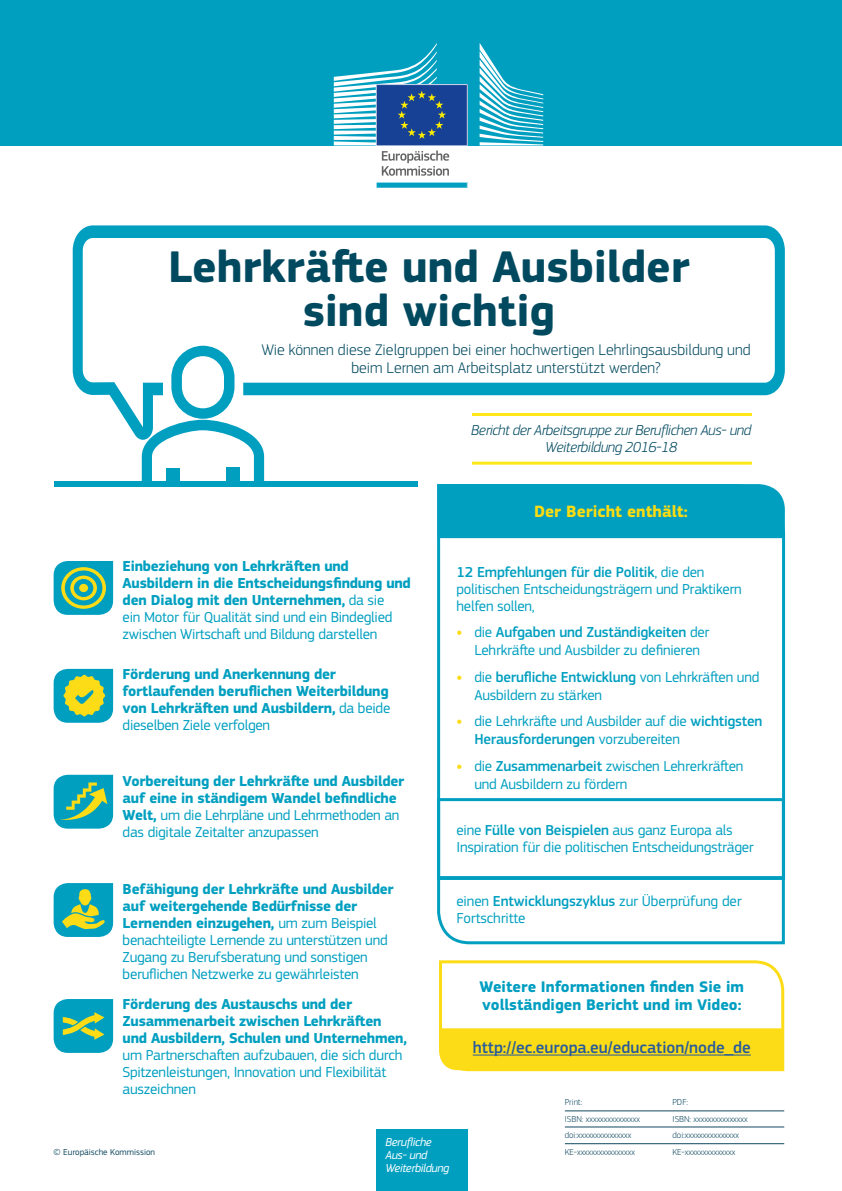
<style>
.page{position:relative;width:842px;height:1191px;background:#fff}
.page>*{position:absolute;margin:0;border:0;box-sizing:border-box;transform-origin:0 0}
.t1{font:700 46px/44px "EC Square Sans Pro";color:#00495f;text-align:center}
.Hyperlink{font:500 17px "EC Square Sans Pro";color:#275b9b}
.t2{font:700 17px "EC Square Sans Pro";color:#fbdb12}
.Sub-title{font:300 16px/18px "EC Square Sans Pro";color:#00495f;text-align:center}
.additional_info_text{font:700 16px/18px "EC Square Sans Pro";color:#009ec1}
.Body_text_left{font:15px/17px "EC Square Sans Pro";letter-spacing:-.015em;color:#009fc0}
.Body_text_left-2{font:700 15px/17px "EC Square Sans Pro";letter-spacing:-.015em;color:#009fc0}
.Body_text_right{font:15px/17px "EC Square Sans Pro";letter-spacing:-.015em;color:#009fc0}
.Sub-title-2{font:italic 300 15px/17px "EC Square Sans Pro";letter-spacing:-.025em;color:#00495f;text-align:center}
.Coloum_2{font:italic 12px/13px "EC Square Sans Pro";letter-spacing:-.025em;color:#fff}
.Ident{font:300 9px/16.5px "EC Square Sans Pro";color:#124a61}
.t3{font:9px "EC Square Sans Pro";color:#124a61}
.s1{font-weight:400}
.s2{font-weight:500}
.s3{font-weight:700;color:#fcdb17}
.s4{font-weight:700}
</style>
<div class="page">
<div style="left:376px;top:1129px;width:92px;height:62px;background:#009fc0"></div>
<div style="left:0;top:0;width:842px;height:145px;background:#009fc0"></div>
<svg style="left:437px;top:532px;width:349px;height:264px"></svg>
<svg style="left:437px;top:796px;width:349px;height:149px"></svg>
<svg style="left:73px;top:225px;width:712px;height:215px"></svg>
<svg style="left:142px;top:346px;width:122px;height:136px"></svg>
<div style="left:226px;top:467px;width:13px;height:19px;background:#009fc0"></div>
<div style="left:166px;top:468px;width:14px;height:18px;background:#009fc0"></div>
<div style="left:54px;top:482px;width:363px;height:5px;background:#009fc0"></div>
<div style="left:437px;top:484px;width:348px;height:54px;background:#009fc0"></div>
<svg style="left:439px;top:960px;width:346px;height:112px"></svg>
<svg style="left:54px;top:883px;width:59px;height:54px;background:#41af9c"></svg>
<svg style="left:54px;top:669px;width:59px;height:53px;background:#64b783"></svg>
<svg style="left:54px;top:561px;width:59px;height:54px;background:#40af9d"></svg>
<div style="left:79px;top:584px;width:9px;height:8px;background:#fcdb17;border-radius:50%"></div>
<svg style="left:54px;top:774px;width:59px;height:54px;background:#33aca8"></svg>
<svg style="left:54px;top:999px;width:59px;height:54px;background:#2dabaa"></svg>
<hr style="left:472px;top:461px;width:280px;height:3px;background:#fee819">
<hr style="left:472px;top:413px;width:280px;height:3px;background:#fee819">
<svg style="left:480px;top:43px;width:63px;height:102px"></svg>
<svg style="left:334px;top:43px;width:134px;height:145px"></svg>
<hr style="left:565px;top:1110px;width:219px;height:1px;background:#124a61">
<hr style="left:565px;top:1126px;width:219px;height:1px;background:#124a61">
<hr style="left:565px;top:1143px;width:219px;height:1px;background:#124a61">
<h1 class="t1" style="left:168px;top:246px;width:523px">Lehrkräfte und Ausbilder sind wichtig</h1>
<h2 class="Sub-title" style="left:261px;top:340px;width:491px">Wie können diese Zielgruppen bei einer hochwertigen Lehrlingsausbildung und beim Lernen am Arbeitsplatz unterstützt werden?</h2>
<h2 class="Sub-title-2" style="left:471px;top:421px;width:281px">Bericht der Arbeitsgruppe zur Beruflichen Aus- und<br>Weiterbildung 2016-18</h2>
<p class="Body_text_left-2" style="left:123px;top:558px;width:290px">Einbeziehung von Lehrkräften und Ausbildern in die Entscheidungsfindung und den Dialog mit den Unternehmen, <span class="s1">da sie<br>ein Motor für Qualität sind und ein Bindeglied zwischen Wirtschaft und Bildung darstellen</span></p>
<p class="Body_text_left-2" style="left:123px;top:666px;width:269px">Förderung und Anerkennung der fortlaufenden beruflichen Weiterbildung von Lehrkräften und Ausbildern, <span class="s1">da beide dieselben Ziele verfolgen</span></p>
<h1 class="t2" style="left:534px;top:501px;width:155px">Der Bericht enthält:</h1>
<p class="Body_text_right" style="left:456px;top:563px;width:287px"><span class="s2">12 Empfehlungen für die Politik</span>, die den politischen Entscheidungsträgern und Praktikern helfen sollen,</p>
<p class="Body_text_left" style="left:456px;top:623px;width:255px;line-height:18px;text-align:center"><span class="s3">•</span> die <span class="s2">Aufgaben und Zuständigkeiten</span> der<br>Lehrkräfte und Ausbilder zu definieren</p>
<p class="Body_text_left" style="left:474px;top:668px;width:286px;line-height:18px;text-indent:-18px"><span class="s3">•</span> die <span class="s2">berufliche Entwicklung</span> von Lehrkräften und<br>Ausbildern zu stärken</p>
<p class="Body_text_left" style="left:474px;top:712px;width:289px;line-height:18px;text-indent:-18px"><span class="s3">•</span> die Lehrkräfte und Ausbilder auf die <span class="s2">wichtigsten<br>Herausforderungen</span> vorzubereiten</p>
<p class="Body_text_left" style="left:456px;top:757px;width:288px"><span class="s3">•</span> die <span class="s2">Zusammenarbeit</span> zwischen Lehrerkräften</p>
<p class="Body_text_left-2" style="left:123px;top:773px;width:283px">Vorbereitung der Lehrkräfte und Ausbilder</p>
<p class="Body_text_left" style="left:474px;top:775px;width:155px">und Ausbildern zu fördern</p>
<p class="Body_text_left" style="left:123px;top:789px;width:278px"><span class="s4">auf eine in ständigem Wandel befindliche<br>Welt,</span> um die Lehrpläne und Lehrmethoden an das digitale Zeitalter anzupassen</p>
<p class="Body_text_right" style="left:456px;top:821px;width:299px">eine <span class="s2">Fülle von Beispielen</span> aus ganz Europa als<br>Inspiration für die politischen Entscheidungsträger</p>
<p class="Body_text_left" style="left:123px;top:880px;width:273px"><span class="s4">Befähigung der Lehrkräfte und Ausbilder auf weitergehende Bedürfnisse der Lernenden einzugehen,</span> um zum Beispiel benachteiligte Lernende zu unterstützen und Zugang zu Berufsberatung und sonstigen beruflichen Netzwerke zu gewährleisten</p>
<p class="Body_text_left-2" style="left:123px;top:996px;width:286px">Förderung des Austauschs und der Zusammenarbeit zwischen Lehrkräften und Ausbildern, Schulen und Unternehmen, <span class="s1">um Partnerschaften aufzubauen, die sich durch Spitzenleistungen, Innovation und Flexibilität auszeichnen</span></p>
<p class="Body_text_right" style="left:456px;top:892px;width:287px">einen <span class="s2">Entwicklungszyklus</span> zur Überprüfung der<br>Fortschritte</p>
<p class="additional_info_text" style="left:479px;top:978px;width:266px">Weitere Informationen finden Sie im vollständigen Bericht und im Video:</p>
<p class="Hyperlink" style="left:473px;top:1037px;width:280px">http://ec.europa.eu/education/node_de</p>
<p class="t3" style="left:54px;top:1146px;width:103px">© Europäische Kommission</p>
<p class="Coloum_2" style="left:385px;top:1135px;width:65px">Berufliche<br>Aus- und<br>Weiterbildung</p>
<p class="Ident" style="left:565px;top:1094px;width:77px">Print:<br>ISBN: xxxxxxxxxxxxxxx doi:xxxxxxxxxxxxxxx<br>KE-xxxxxxxxxxxxxxxx</p>
<p class="Ident" style="left:672px;top:1094px;width:17px">PDF:</p>
<p class="Ident" style="left:672px;top:1110px;width:77px">ISBN: xxxxxxxxxxxxxxx</p>
<p class="Ident" style="left:672px;top:1127px;width:68px">doi:xxxxxxxxxxxxxxx</p>
<p class="Ident" style="left:672px;top:1143px;width:64px">KE-xxxxxxxxxxxxxx</p>
</div>
